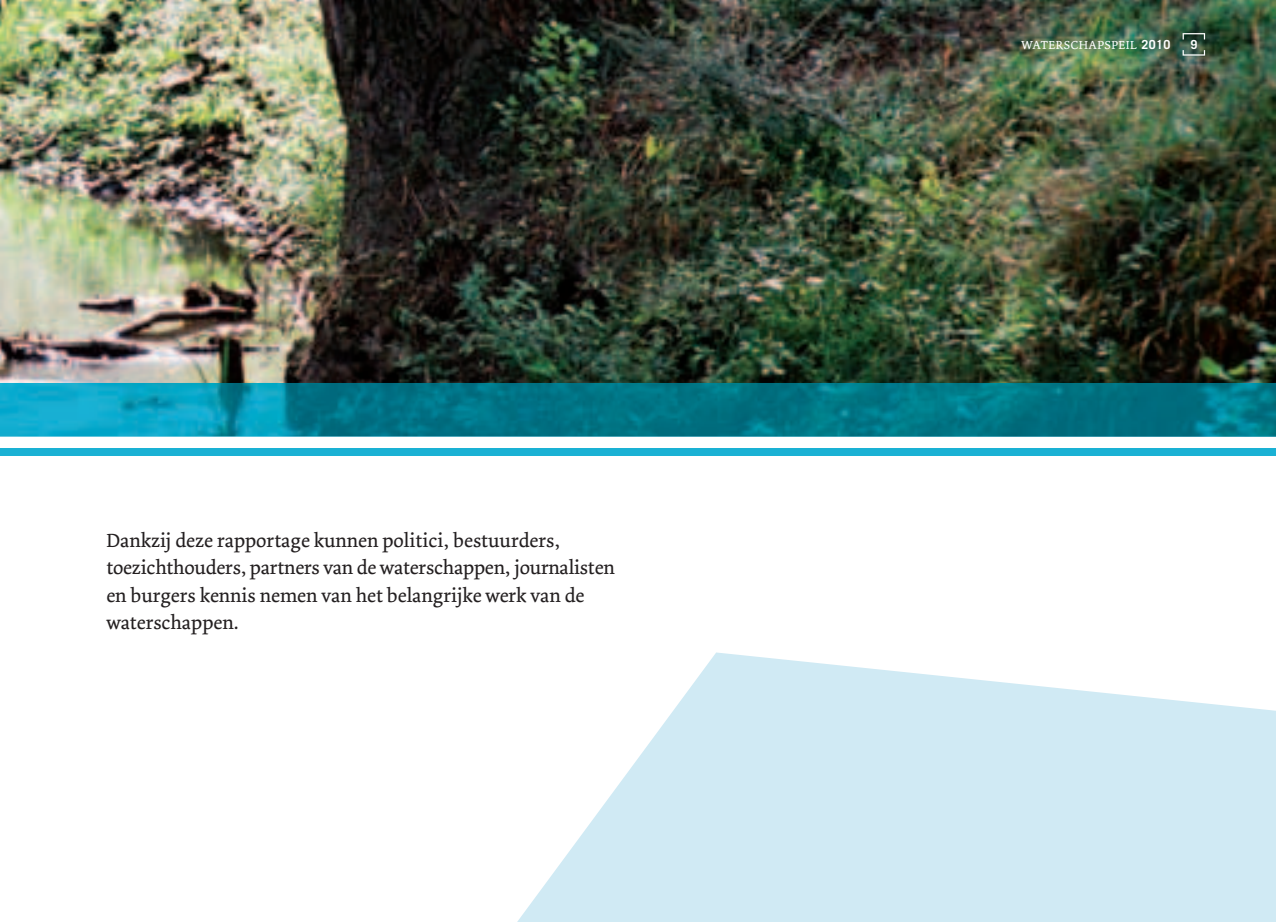
<style>
.page{position:relative;width:1276px;height:922px;background:#fff}
.page>*{position:absolute;margin:0;border:0;box-sizing:border-box;transform-origin:0 0}
.t1{font:20px/27.5px "Dolly";color:#231f20}
.t2{font:700 12.5px "Trade Gothic LT Std";color:#fff}
.t3{font:12.25px "Dolly";letter-spacing:.045em;color:#fff}
.s1{font-family:"Trade Gothic LT Std";font-weight:700;font-size:12.5px}
</style>
<div class="page">
<img style="left:0;top:0;width:1276px;height:383px">
<svg style="left:1182px;top:33px;width:23px;height:23px"></svg>
<hr style="left:0;top:436px;width:688px;height:1px;background:#1ab1d4">
<img style="left:0;top:383px;width:1276px;height:53px">
<div style="left:0;top:448px;width:1276px;height:7px;background:#1ab1d4"></div>
<svg style="left:518px;top:652px;width:758px;height:269px;fill:#d0eaf4"></svg>
<p class="t1" style="left:106px;top:526px;width:510px">Dankzij deze rapportage kunnen politici, bestuurders, toezichthouders, partners van de waterschappen, journalisten en burgers kennis nemen van het belangrijke werk van de waterschappen.</p>
<p class="t3" style="left:1021px;top:37px;width:151px">WATERSCHAPSPEIL <span class="s1">2010</span></p>
<p class="t2" style="left:1190px;top:37px;width:8px">9</p>
</div>
